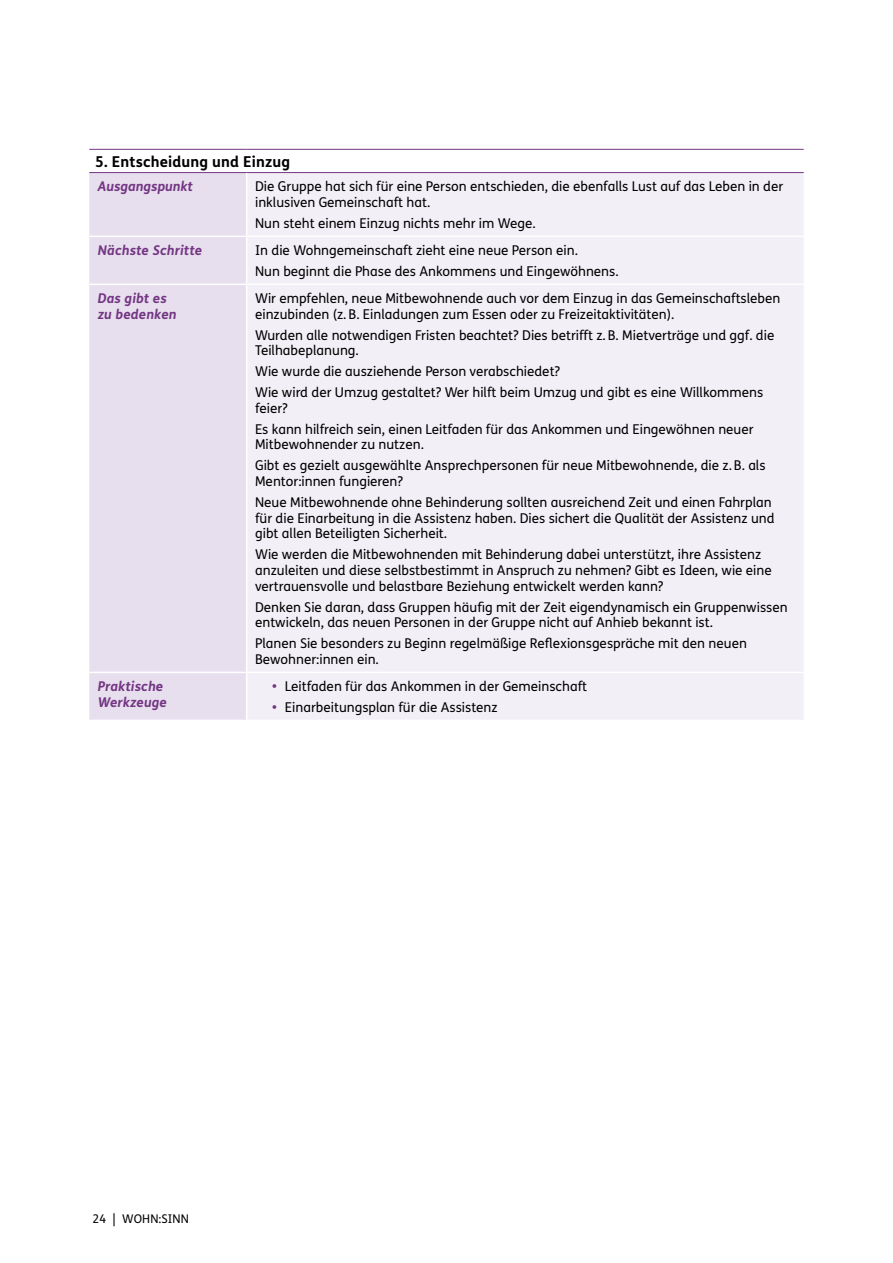
<style>
.page{position:relative;width:893px;height:1263px;background:#fff}
.page>*{position:absolute;margin:0;border:0;box-sizing:border-box;transform-origin:0 0}
.Tab_Head{font:700 15px "FS Me";letter-spacing:.01em;color:#000}
.Tab_normal_1{font:13.5px/15.8px "FS Me";color:#000}
.Tab_normal_2{font:italic 700 13.5px/15.8px "FS Me";letter-spacing:.01em;color:#743684}
.t1{font:12px "FS Me";letter-spacing:.01em;color:#000}
.s1{font-weight:700;color:#743684}
</style>
<div class="page">
<div style="left:89px;top:173px;width:157px;height:547px;background:#e7dfed"></div>
<div style="left:247px;top:173px;width:557px;height:547px;background:#f3eff7"></div>
<hr style="left:89px;top:149px;width:158px;height:1px;background:#743684">
<hr style="left:247px;top:149px;width:557px;height:1px;background:#743684">
<hr style="left:89px;top:172px;width:158px;height:1px;background:#743684">
<hr style="left:247px;top:172px;width:557px;height:1px;background:#743684">
<hr style="left:89px;top:236px;width:158px;height:1px;background:#fff">
<hr style="left:247px;top:236px;width:557px;height:1px;background:#fff">
<hr style="left:89px;top:284px;width:158px;height:1px;background:#fff">
<hr style="left:247px;top:284px;width:557px;height:1px;background:#fff">
<hr style="left:89px;top:672px;width:158px;height:1px;background:#fff">
<hr style="left:247px;top:672px;width:557px;height:1px;background:#fff">
<p class="Tab_Head" style="left:95px;top:150px;width:196px">5. Entscheidung und Einzug</p>
<p class="Tab_normal_2" style="left:98px;top:178px;width:97px">Ausgangspunkt</p>
<p class="Tab_normal_1" style="left:255px;top:178px;width:530px">Die Gruppe hat sich für eine Person entschieden, die ebenfalls Lust auf das Leben in der inklusiven Gemeinschaft hat.</p>
<p class="Tab_normal_1" style="left:255px;top:215px;width:282px">Nun steht einem Einzug nichts mehr im Wege.</p>
<p class="Tab_normal_2" style="left:98px;top:242px;width:106px">Nächste Schritte</p>
<p class="Tab_normal_1" style="left:255px;top:242px;width:324px">In die Wohngemeinschaft zieht eine neue Person ein.</p>
<p class="Tab_normal_1" style="left:255px;top:263px;width:365px">Nun beginnt die Phase des Ankommens und Eingewöhnens.</p>
<p class="Tab_normal_2" style="left:98px;top:290px;width:80px">Das gibt es zu bedenken</p>
<p class="Tab_normal_1" style="left:255px;top:290px;width:527px">Wir empfehlen, neue Mitbewohnende auch vor dem Einzug in das Gemeinschaftsleben einzubinden (z. B. Einladungen zum Essen oder zu Freizeitaktivitäten).</p>
<p class="Tab_normal_1" style="left:255px;top:327px;width:521px">Wurden alle notwendigen Fristen beachtet? Dies betrifft z. B. Mietverträge und ggf. die<br>Teilhabeplanung.</p>
<p class="Tab_normal_1" style="left:255px;top:363px;width:307px">Wie wurde die ausziehende Person verabschiedet?</p>
<p class="Tab_normal_1" style="left:255px;top:384px;width:510px">Wie wird der Umzug gestaltet? Wer hilft beim Umzug und gibt es eine Willkommens feier?</p>
<p class="Tab_normal_1" style="left:255px;top:421px;width:500px">Es kann hilfreich sein, einen Leitfaden für das Ankommen und Eingewöhnen neuer<br>Mitbewohnender zu nutzen.</p>
<p class="Tab_normal_1" style="left:255px;top:457px;width:512px">Gibt es gezielt ausgewählte Ansprechpersonen für neue Mitbewohnende, die z. B. als<br>Mentor:innen fungieren?</p>
<p class="Tab_normal_1" style="left:255px;top:494px;width:521px">Neue Mitbewohnende ohne Behinderung sollten ausreichend Zeit und einen Fahrplan für die Einarbeitung in die Assistenz haben. Dies sichert die Qualität der Assistenz und gibt allen Beteiligten Sicherheit.</p>
<p class="Tab_normal_1" style="left:255px;top:546px;width:518px">Wie werden die Mitbewohnenden mit Behinderung dabei unterstützt, ihre Assistenz anzuleiten und diese selbstbestimmt in Anspruch zu nehmen? Gibt es Ideen, wie eine vertrauensvolle und belastbare Beziehung entwickelt werden kann?</p>
<p class="Tab_normal_1" style="left:255px;top:599px;width:534px">Denken Sie daran, dass Gruppen häufig mit der Zeit eigendynamisch ein Gruppenwissen entwickeln, das neuen Personen in der Gruppe nicht auf Anhieb bekannt ist.</p>
<p class="Tab_normal_1" style="left:255px;top:635px;width:493px">Planen Sie besonders zu Beginn regelmäßige Reflexionsgespräche mit den neuen<br>Bewohner:innen ein.</p>
<p class="Tab_normal_2" style="left:98px;top:678px;width:71px">Praktische<br>Werkzeuge</p>
<p class="Tab_normal_1" style="left:272px;top:678px;width:316px"><span class="s1">•</span> Leitfaden für das Ankommen in der Gemeinschaft</p>
<p class="Tab_normal_1" style="left:272px;top:699px;width:227px"><span class="s1">•</span> Einarbeitungsplan für die Assistenz</p>
<p class="t1" style="left:92px;top:1210px;width:98px">24 | WOHN:SINN</p>
</div>
